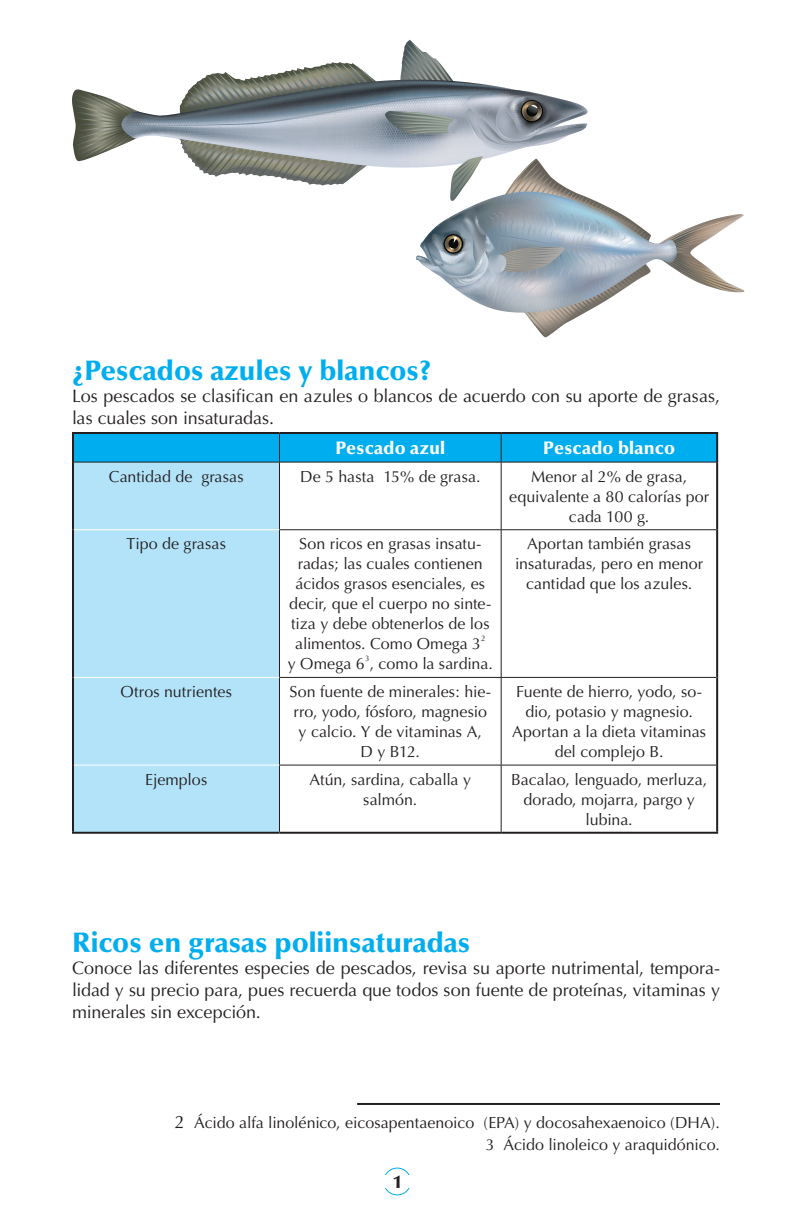
<style>
.page{position:relative;width:792px;height:1224px;background:#fff}
.page>*{position:absolute;margin:0;border:0;box-sizing:border-box;transform-origin:0 0}
.TÍTULO1{font:900 28px "Optima";color:#00aeef}
.CUERPO{font:18px/22px "Optima";letter-spacing:-.005em;color:#231f20}
.TITULO_TABLAS{font:900 18px "Optima";letter-spacing:.01em;color:#fff}
.t1{font:900 18px "Optima";color:#231f20}
.CUERPO-2{font:16px/20px "Optima";color:#231f20;text-align:center}
.CUERPO-3{font:8px "Optima";color:#231f20}
.s1{font-size:18px}
</style>
<div class="page">
<div style="left:383px;top:1168px;width:28px;height:27px;border:1px solid #00aeef;border-radius:50%"></div>
<div style="left:380px;top:1175px;width:34px;height:13px;background:#fff"></div>
<div style="left:74px;top:463px;width:205px;height:369px;background:#b3e3f9"></div>
<hr style="left:72px;top:432px;width:207px;height:2px;background:#231f20">
<hr style="left:72px;top:434px;width:2px;height:28px;background:#231f20">
<hr style="left:279px;top:432px;width:222px;height:2px;background:#231f20">
<hr style="left:501px;top:432px;width:217px;height:2px;background:#231f20">
<hr style="left:716px;top:434px;width:2px;height:28px;background:#231f20">
<hr style="left:72px;top:462px;width:2px;height:68px;background:#231f20">
<hr style="left:716px;top:462px;width:2px;height:68px;background:#231f20">
<hr style="left:72px;top:530px;width:2px;height:147px;background:#231f20">
<hr style="left:716px;top:530px;width:2px;height:147px;background:#231f20">
<hr style="left:72px;top:677px;width:2px;height:88px;background:#231f20">
<hr style="left:716px;top:677px;width:2px;height:88px;background:#231f20">
<hr style="left:72px;top:765px;width:2px;height:67px;background:#231f20">
<hr style="left:716px;top:765px;width:2px;height:67px;background:#231f20">
<hr style="left:72px;top:832px;width:207px;height:2px;background:#231f20">
<hr style="left:279px;top:832px;width:222px;height:2px;background:#231f20">
<hr style="left:501px;top:832px;width:217px;height:2px;background:#231f20">
<svg style="left:74px;top:433px;width:643px;height:29px;background:#01a6e3"></svg>
<hr style="left:74px;top:462px;width:205px;height:1px;background:#231f20">
<hr style="left:279px;top:462px;width:222px;height:1px;background:#231f20">
<hr style="left:279px;top:462px;width:1px;height:68px;background:#231f20">
<hr style="left:501px;top:462px;width:215px;height:1px;background:#231f20">
<hr style="left:501px;top:462px;width:1px;height:68px;background:#231f20">
<hr style="left:279px;top:529px;width:222px;height:1px;background:#231f20">
<hr style="left:279px;top:530px;width:1px;height:147px;background:#231f20">
<hr style="left:501px;top:529px;width:215px;height:1px;background:#231f20">
<hr style="left:501px;top:530px;width:1px;height:147px;background:#231f20">
<hr style="left:279px;top:677px;width:222px;height:1px;background:#231f20">
<hr style="left:279px;top:678px;width:1px;height:87px;background:#231f20">
<hr style="left:501px;top:677px;width:215px;height:1px;background:#231f20">
<hr style="left:501px;top:678px;width:1px;height:87px;background:#231f20">
<hr style="left:279px;top:765px;width:222px;height:1px;background:#231f20">
<hr style="left:279px;top:765px;width:1px;height:67px;background:#231f20">
<hr style="left:501px;top:765px;width:215px;height:1px;background:#231f20">
<hr style="left:501px;top:765px;width:1px;height:67px;background:#231f20">
<hr style="left:74px;top:529px;width:205px;height:1px;background:#fff">
<hr style="left:74px;top:677px;width:205px;height:1px;background:#fff">
<hr style="left:74px;top:765px;width:205px;height:1px;background:#fff">
<svg style="left:72px;top:40px;width:672px;height:297px"></svg>
<hr style="left:357px;top:1103px;width:363px;height:2px;background:#231f20">
<p class="TÍTULO1" style="left:72px;top:354px;width:361px">¿Pescados azules y blancos?</p>
<p class="CUERPO" style="left:72px;top:385px;width:650px">Los pescados se clasifican en azules o blancos de acuerdo con su aporte de grasas, las cuales son insaturadas.</p>
<p class="TITULO_TABLAS" style="left:335px;top:437px;width:111px">Pescado azul</p>
<p class="TITULO_TABLAS" style="left:543px;top:437px;width:133px">Pescado blanco</p>
<p class="CUERPO-2" style="left:109px;top:467px;width:136px">Cantidad de grasas</p>
<p class="CUERPO-2" style="left:300px;top:467px;width:182px">De 5 hasta 15% de grasa.</p>
<p class="CUERPO-2" style="left:509px;top:467px;width:201px">Menor al 2% de grasa, equivalente a 80 calorías por cada 100 g.</p>
<p class="CUERPO-2" style="left:126px;top:534px;width:101px">Tipo de grasas</p>
<p class="CUERPO-2" style="left:289px;top:534px;width:204px">Son ricos en grasas insatu&shy;radas; las cuales contienen ácidos grasos esenciales, es decir, que el cuerpo no sinte&shy;tiza y debe obtenerlos de los alimentos. Como Omega 3</p>
<p class="CUERPO-2" style="left:515px;top:534px;width:190px">Aportan también grasas insaturadas, pero en menor cantidad que los azules.</p>
<p class="CUERPO-3" style="left:481px;top:634px;width:6px">2</p>
<p class="CUERPO-2" style="left:288px;top:654px;width:206px">y Omega 6 , como la sardina.</p>
<p class="CUERPO-3" style="left:365px;top:654px;width:6px">3</p>
<p class="CUERPO-2" style="left:121px;top:682px;width:113px">Otros nutrientes</p>
<p class="CUERPO-2" style="left:290px;top:682px;width:203px">Son fuente de minerales: hie&shy;rro, yodo, fósforo, magnesio y calcio. Y de vitaminas A,<br>D y B12.</p>
<p class="CUERPO-2" style="left:516px;top:682px;width:188px">Fuente de hierro, yodo, so&shy;dio, potasio y magnesio.</p>
<p class="CUERPO-2" style="left:512px;top:722px;width:195px">Aportan a la dieta vitaminas del complejo B.</p>
<p class="CUERPO-2" style="left:145px;top:770px;width:63px">Ejemplos</p>
<p class="CUERPO-2" style="left:310px;top:770px;width:163px">Atún, sardina, caballa y salmón.</p>
<p class="CUERPO-2" style="left:511px;top:770px;width:197px">Bacalao, lenguado, merluza, dorado, mojarra, pargo y lubina.</p>
<p class="TÍTULO1" style="left:72px;top:926px;width:400px">Ricos en grasas poliinsaturadas</p>
<p class="CUERPO" style="left:72px;top:957px;width:650px;text-align:justify">Conoce las diferentes especies de pescados, revisa su aporte nutrimental, tempora&shy;lidad y su precio para, pues recuerda que todos son fuente de proteínas, vitaminas y minerales sin excepción.</p>
<p class="CUERPO-2" style="left:175px;top:1113px;width:547px"><span class="s1">2</span> Ácido alfa linolénico, eicosapentaenoico (EPA) y docosahexaenoico (DHA).</p>
<p class="CUERPO-2" style="left:486px;top:1135px;width:236px">3 Ácido linoleico y araquidónico.</p>
<p class="t1" style="left:393px;top:1171px;width:10px">1</p>
</div>
